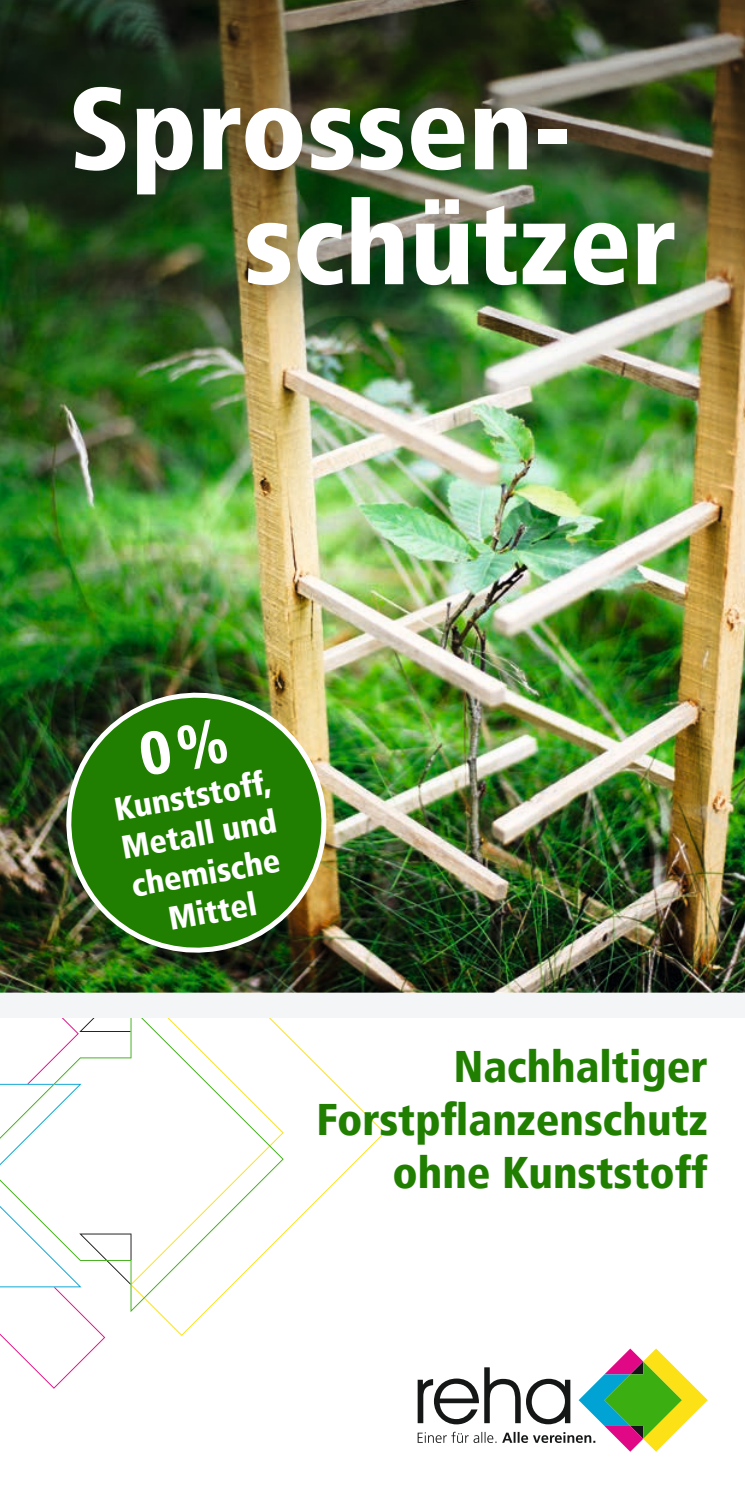
<style>
.page{position:relative;width:745px;height:1489px;background:#fff}
.page>*{position:absolute;margin:0;border:0;box-sizing:border-box;transform-origin:0 0}
.t1{font:900 condensed 116px/114.8px "Frutiger LT Pro";color:#fff}
.t2{font:900 condensed 44.25px/53px "Frutiger LT Pro";color:#207f00;text-align:right}
.t3{font:900 condensed 32.5px/39px "Frutiger LT Pro";color:#fff;text-align:center}
</style>
<div class="page">
<svg style="left:131px;top:1017px;width:254px;height:318px"></svg>
<svg style="left:0;top:1311px;width:131px;height:77px"></svg>
<svg style="left:0;top:1017px;width:283px;height:294px"></svg>
<div style="left:0;top:992px;width:744px;height:25px;background:#f4f5f7"></div>
<svg style="left:417px;top:1348px;width:290px;height:103px"></svg>
<img style="left:0;top:0;width:744px;height:992px">
<img style="left:58px;top:685px;width:276px;height:275px">
<img style="left:58px;top:71px;width:646px;height:244px">
<img style="left:0;top:0;width:1px;height:438px">
<div style="left:138px;top:717px;width:91px;height:59px;background:#207f00"></div>
<h1 class="t1" style="left:244px;top:71px;width:434px;text-indent:-176px">Sprossen&shy;schützer</h1>
<p class="t3" style="left:111px;top:790px;width:159px;rotate:-10deg">Kunststoff,<br>Metall und chemische<br>Mittel</p>
<p class="t2" style="left:316px;top:1040px;width:392px">Nachhaltiger<br>Forstpflanzenschutz ohne Kunststoff</p>
</div>
